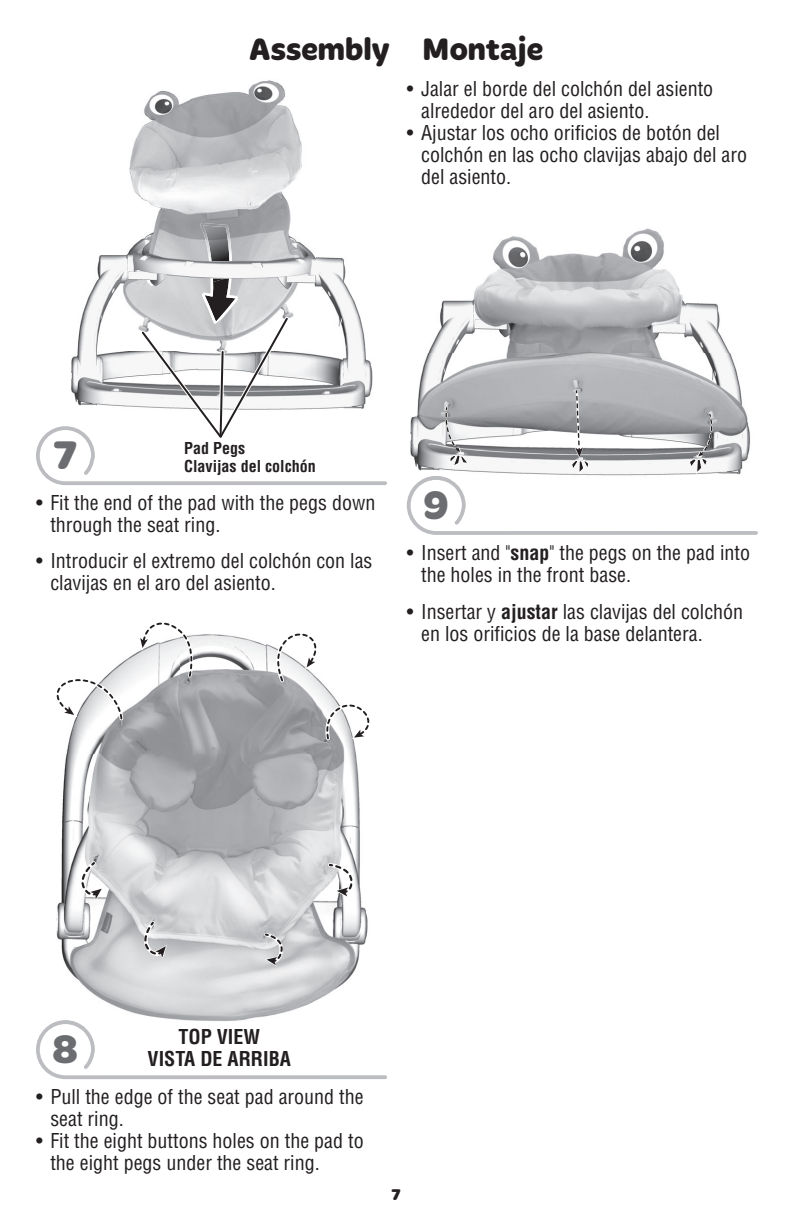
<style>
.page{position:relative;width:792px;height:1224px;background:#fff}
.page>*{position:absolute;margin:0;border:0;box-sizing:border-box;transform-origin:0 0}
.t1{font:700 41px "Merge Pro";color:#6c6d70}
.t2{font:700 32px "Merge Pro";color:#231f20}
.t3{font:condensed 20px/22px "Helvetica LT Std";color:#231f20}
.t4{font:700 condensed 20px/22px "Helvetica LT Std";color:#231f20;text-align:center}
.t5{font:700 condensed 16px/18px "Helvetica LT Std";color:#231f20}
.t6{font:700 16px "Merge Pro";color:#231f20}
.s1{font-weight:700}
</style>
<div class="page">
<img style="left:83px;top:80px;width:276px;height:233px">
<img style="left:200px;top:223px;width:32px;height:60px">
<img style="left:202px;top:279px;width:36px;height:34px">
<svg style="left:36px;top:1025px;width:351px;height:54px"></svg>
<svg style="left:36px;top:313px;width:351px;height:172px"></svg>
<img style="left:419px;top:228px;width:322px;height:162px">
<svg style="left:407px;top:390px;width:351px;height:145px"></svg>
<img style="left:56px;top:634px;width:323px;height:394px">
<img style="left:49px;top:1020px;width:37px;height:8px">
<svg style="left:138px;top:919px;width:29px;height:42px"></svg>
<svg style="left:262px;top:931px;width:24px;height:35px"></svg>
<svg style="left:326px;top:861px;width:28px;height:37px"></svg>
<svg style="left:76px;top:859px;width:27px;height:42px"></svg>
<svg style="left:139px;top:622px;width:58px;height:57px"></svg>
<svg style="left:271px;top:633px;width:55px;height:51px"></svg>
<svg style="left:56px;top:667px;width:69px;height:56px"></svg>
<svg style="left:322px;top:694px;width:57px;height:48px"></svg>
<h2 class="t2" style="left:249px;top:37px;width:296px">Assembly Montaje</h2>
<p class="t3" style="left:421px;top:80px;width:294px;text-indent:-14px">• Jalar el borde del colchón del asiento alrededor del aro del asiento.</p>
<p class="t3" style="left:421px;top:124px;width:327px;text-indent:-14px">• Ajustar los ocho orificios de botón del colchón en las ocho clavijas abajo del aro del asiento.</p>
<h1 class="t1" style="left:53px;top:440px;width:25px">7</h1>
<p class="t5" style="left:184px;top:440px;width:133px">Pad Pegs<br>Clavijas del colchón</p>
<p class="t3" style="left:50px;top:493px;width:326px;text-indent:-14px">• Fit the end of the pad with the pegs down through the seat ring.</p>
<p class="t3" style="left:50px;top:552px;width:324px;text-indent:-14px">• Introducir el extremo del colchón con las clavijas en el aro del asiento.</p>
<h1 class="t1" style="left:423px;top:489px;width:27px">9</h1>
<p class="t3" style="left:421px;top:544px;width:330px;text-indent:-14px">• Insert and "<span class="s1">snap</span>" the pegs on the pad into the holes in the front base.</p>
<p class="t3" style="left:421px;top:602px;width:324px;text-indent:-14px">• Insertar y <span class="s1">ajustar</span> las clavijas del colchón en los orificios de la base delantera.</p>
<h1 class="t1" style="left:52px;top:1034px;width:28px">8</h1>
<p class="t4" style="left:148px;top:1028px;width:145px">TOP VIEW<br>VISTA DE ARRIBA</p>
<p class="t3" style="left:50px;top:1088px;width:315px;text-indent:-14px">• Pull the edge of the seat pad around the seat ring.</p>
<p class="t3" style="left:50px;top:1132px;width:315px;text-indent:-14px">• Fit the eight buttons holes on the pad to the eight pegs under the seat ring.</p>
<p class="t6" style="left:391px;top:1189px;width:11px">7</p>
</div>
